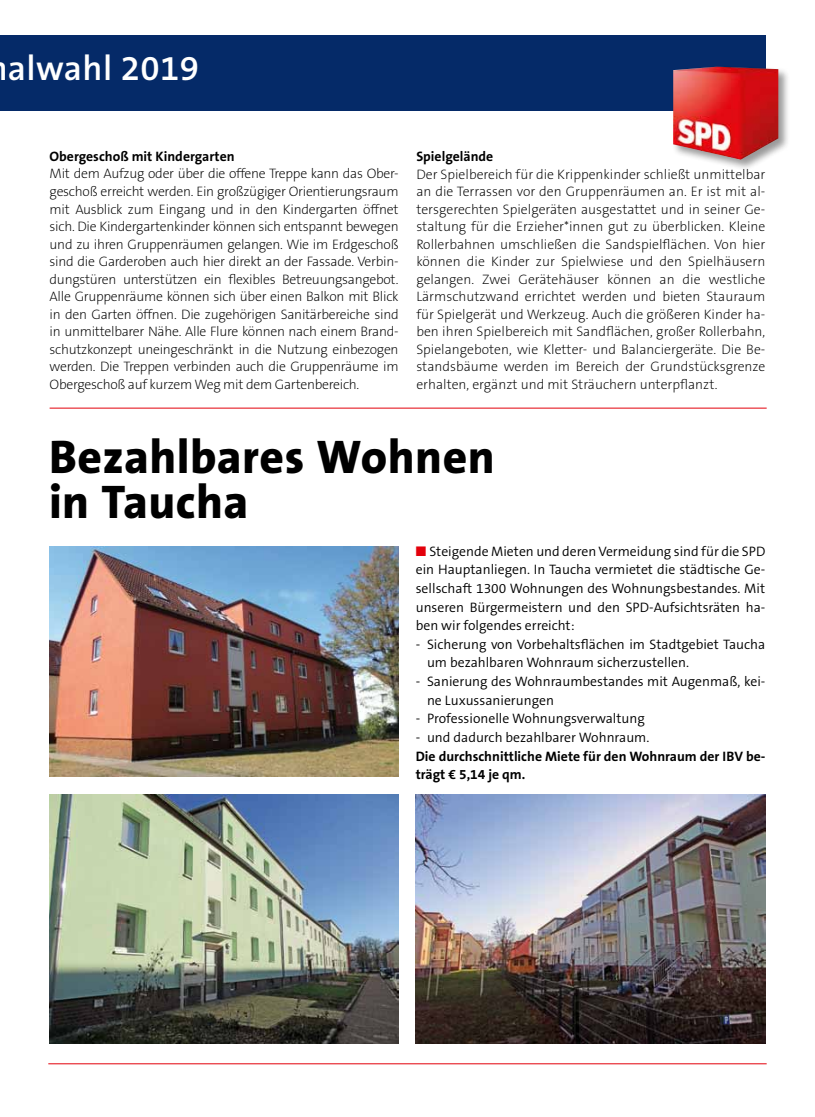
<style>
.page{position:relative;width:815px;height:1117px;background:#fff}
.page>*{position:absolute;margin:0;border:0;box-sizing:border-box;transform-origin:0 0}
.t1{font:800 47.5px/45px "The Sans B8";letter-spacing:.005em;color:#000}
.t2{font:600 35px "The Sans B6";letter-spacing:.01em;color:#fff}
.t3{font:200 13.75px/17.5px "The Sans B2";letter-spacing:-.02em;color:#000;text-align:justify}
.t4{font:300 13.75px/18.6px "The Sans B4";color:#000}
.t5{font:700 13.75px/18.6px "The Sans B7";color:#000}
.s1{color:#e3000b}
</style>
<div class="page">
<div style="left:0;top:35px;width:766px;height:76px;background:#052a68"></div>
<div style="left:672px;top:65px;width:118px;height:106px;background:#000;opacity:.4"></div>
<img style="left:673px;top:67px;width:105px;height:93px">
<hr style="left:48px;top:1063px;width:719px;height:1px;background:#e3000b">
<img style="left:49px;top:546px;width:349px;height:230px">
<img style="left:416px;top:794px;width:349px;height:249px">
<img style="left:50px;top:794px;width:349px;height:249px">
<hr style="left:50px;top:407px;width:717px;height:1px;background:#e3000b">
<h2 class="t2" style="left:8px;top:49px;width:193px">alwahl 2019</h2>
<p class="t5" style="left:50px;top:147px;width:187px">Obergeschoß mit Kindergarten</p>
<p class="t3" style="left:50px;top:165px;width:351px">Mit dem Aufzug oder über die offene Treppe kann das Ober&shy;geschoß erreicht werden. Ein großzügiger Orientierungsraum mit Ausblick zum Eingang und in den Kindergarten öffnet sich. Die Kindergartenkinder können sich entspannt bewegen und zu ihren Gruppenräumen gelangen. Wie im Erdgeschoß sind die Garderoben auch hier direkt an der Fassade. Verbin&shy;dungstüren unterstützen ein flexibles Betreuungsangebot.<br>Alle Gruppenräume können sich über einen Balkon mit Blick in den Garten öffnen. Die zugehörigen Sanitärbereiche sind in unmittelbarer Nähe. Alle Flure können nach einem Brand&shy;schutzkonzept uneingeschränkt in die Nutzung einbezogen werden. Die Treppen verbinden auch die Gruppenräume im Obergeschoß auf kurzem Weg mit dem Gartenbereich.</p>
<p class="t5" style="left:416px;top:147px;width:78px">Spielgelände</p>
<p class="t3" style="left:416px;top:165px;width:351px">Der Spielbereich für die Krippenkinder schließt unmittelbar an die Terrassen vor den Gruppenräumen an. Er ist mit al&shy;tersgerechten Spielgeräten ausgestattet und in seiner Ge&shy;staltung für die Erzieher*innen gut zu überblicken. Kleine Rollerbahnen umschließen die Sandspielflächen. Von hier können die Kinder zur Spielwiese und den Spielhäusern gelangen. Zwei Gerätehäuser können an die westliche Lärmschutzwand errichtet werden und bieten Stauraum für Spielgerät und Werkzeug. Auch die größeren Kinder ha&shy;ben ihren Spielbereich mit Sandflächen, großer Rollerbahn, Spielangeboten, wie Kletter- und Balanciergeräte. Die Be&shy;standsbäume werden im Bereich der Grundstücksgrenze erhalten, ergänzt und mit Sträuchern unterpflanzt.</p>
<h1 class="t1" style="left:49px;top:436px;width:447px">Bezahlbares Wohnen in Taucha</h1>
<p class="t4" style="left:416px;top:542px;width:351px;text-align:justify"><span class="s1">■</span> Steigende Mieten und deren Vermeidung sind für die SPD ein Hauptanliegen. In Taucha vermietet die städtische Ge&shy;sellschaft 1300 Wohnungen des Wohnungsbestandes. Mit unseren Bürgermeistern und den SPD-Aufsichtsräten ha&shy;ben wir folgendes erreicht:</p>
<p class="t4" style="left:427px;top:635px;width:340px;text-indent:-11px">- Sicherung von Vorbehaltsflächen im Stadtgebiet Taucha um bezahlbaren Wohnraum sicherzustellen.</p>
<p class="t4" style="left:427px;top:672px;width:340px;text-indent:-11px">- Sanierung des Wohnraumbestandes mit Augenmaß, kei&shy;ne Luxussanierungen</p>
<p class="t4" style="left:416px;top:709px;width:231px">- Professionelle Wohnungsverwaltung</p>
<p class="t4" style="left:416px;top:728px;width:235px">- und dadurch bezahlbarer Wohnraum.</p>
<p class="t5" style="left:416px;top:747px;width:351px">Die durchschnittliche Miete für den Wohnraum der IBV be&shy;trägt € 5,14 je qm.</p>
</div>
